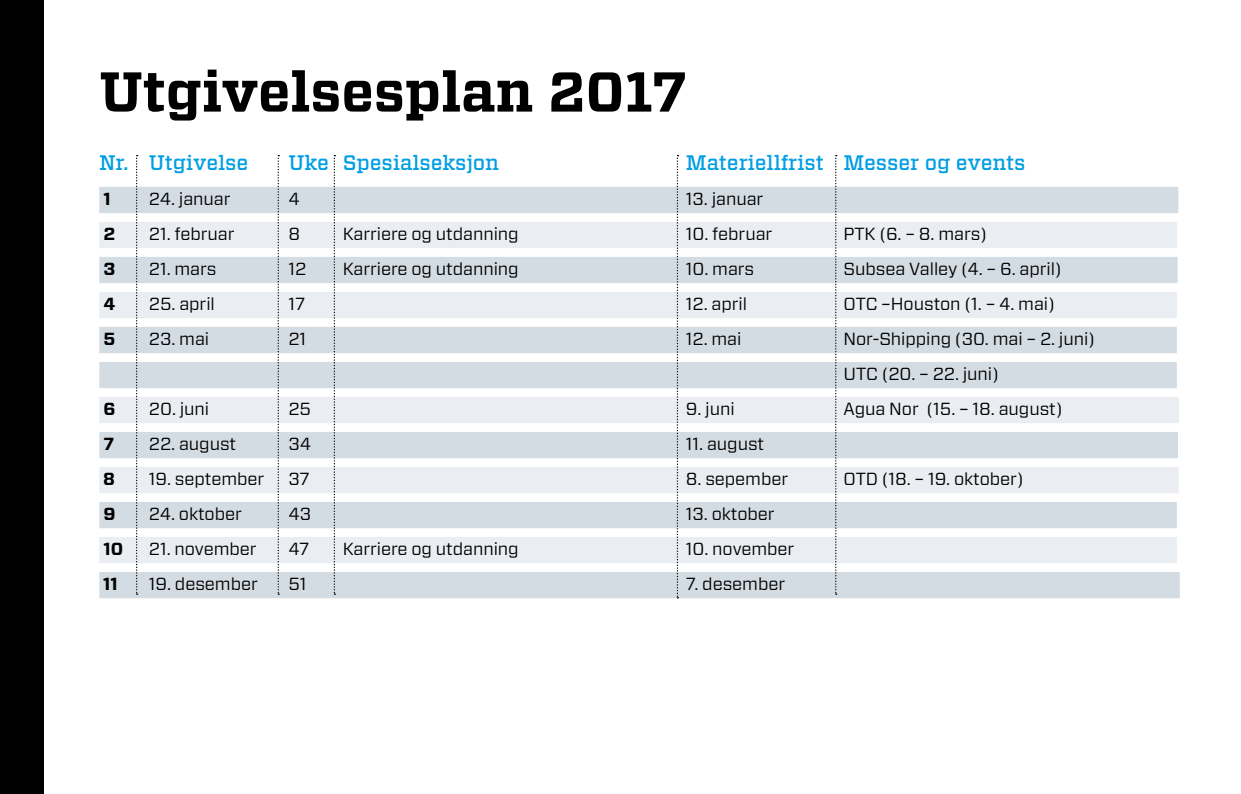
<style>
.page{position:relative;width:1241px;height:794px;background:#fff}
.page>*{position:absolute;margin:0;border:0;box-sizing:border-box;transform-origin:0 0}
.t1{font:700 56px "Vitesse";color:#000}
.t2{font:500 21px "Vitesse";letter-spacing:-.005em;color:#009ee3}
.t3{font:17.5px/35px "Forza";letter-spacing:-.005em;color:#000}
.t4{font:700 17.5px "Forza";color:#000}
</style>
<div class="page">
<div style="left:0;top:0;width:44px;height:794px;background:#000"></div>
<div style="left:99px;top:187px;width:1079px;height:26px;background:#d4dce3"></div>
<div style="left:99px;top:222px;width:1077px;height:26px;background:#eaedf1"></div>
<div style="left:99px;top:257px;width:1078px;height:26px;background:#d4dce3"></div>
<div style="left:99px;top:292px;width:1077px;height:26px;background:#eaedf1"></div>
<div style="left:99px;top:327px;width:1077px;height:26px;background:#d4dce3"></div>
<div style="left:99px;top:362px;width:1077px;height:26px;background:#d4dce3"></div>
<div style="left:99px;top:397px;width:1079px;height:26px;background:#eaedf1"></div>
<div style="left:99px;top:432px;width:1078px;height:26px;background:#d4dce3"></div>
<div style="left:99px;top:467px;width:1079px;height:26px;background:#eaedf1"></div>
<div style="left:99px;top:502px;width:1077px;height:26px;background:#d4dce3"></div>
<div style="left:99px;top:537px;width:1077px;height:26px;background:#eaedf1"></div>
<div style="left:99px;top:572px;width:1080px;height:26px;background:#d4dce3"></div>
<svg style="left:277px;top:155px;width:2px;height:440px"></svg>
<svg style="left:136px;top:155px;width:2px;height:440px"></svg>
<svg style="left:333px;top:155px;width:2px;height:440px"></svg>
<svg style="left:676px;top:155px;width:2px;height:443px"></svg>
<svg style="left:835px;top:155px;width:1px;height:440px"></svg>
<h1 class="t1" style="left:99px;top:55px;width:589px">Utgivelsesplan 2017</h1>
<p class="t2" style="left:99px;top:149px;width:150px">Nr. Utgivelse</p>
<p class="t2" style="left:288px;top:149px;width:212px">Uke Spesialseksjon</p>
<p class="t2" style="left:685px;top:149px;width:341px">Materiellfrist Messer og events</p>
<p class="t4" style="left:103px;top:187px;width:9px">1</p>
<p class="t3" style="left:149px;top:181px;width:83px">24. januar</p>
<p class="t3" style="left:288px;top:181px;width:13px">4</p>
<p class="t3" style="left:685px;top:181px;width:79px">13. januar</p>
<p class="t4" style="left:103px;top:222px;width:13px">2</p>
<p class="t3" style="left:149px;top:216px;width:87px">21. februar</p>
<p class="t3" style="left:288px;top:216px;width:13px">8</p>
<p class="t3" style="left:342px;top:216px;width:177px">Karriere og utdanning</p>
<p class="t3" style="left:685px;top:216px;width:88px">10. februar</p>
<p class="t3" style="left:843px;top:216px;width:145px">PTK (6. – 8. mars)</p>
<p class="t4" style="left:103px;top:257px;width:14px">3</p>
<p class="t3" style="left:149px;top:251px;width:69px">21. mars</p>
<p class="t3" style="left:288px;top:251px;width:19px">12</p>
<p class="t3" style="left:342px;top:251px;width:177px">Karriere og utdanning</p>
<p class="t3" style="left:685px;top:251px;width:70px">10. mars</p>
<p class="t3" style="left:843px;top:251px;width:220px">Subsea Valley (4. – 6. april)</p>
<p class="t4" style="left:103px;top:292px;width:13px">4</p>
<p class="t3" style="left:149px;top:286px;width:67px">25. april</p>
<p class="t3" style="left:288px;top:286px;width:18px">17</p>
<p class="t3" style="left:685px;top:286px;width:63px">12. april</p>
<p class="t3" style="left:843px;top:286px;width:213px">OTC –Houston (1. – 4. mai)</p>
<p class="t4" style="left:103px;top:327px;width:13px">5</p>
<p class="t3" style="left:149px;top:321px;width:62px">23. mai</p>
<p class="t3" style="left:288px;top:321px;width:19px">21</p>
<p class="t3" style="left:685px;top:321px;width:57px">12. mai</p>
<p class="t3" style="left:843px;top:321px;width:253px">Nor-Shipping (30. mai – 2. juni)<br>UTC (20. – 22. juni)</p>
<p class="t4" style="left:103px;top:397px;width:14px">6</p>
<p class="t3" style="left:149px;top:391px;width:62px">20. juni</p>
<p class="t3" style="left:288px;top:391px;width:24px">25</p>
<p class="t3" style="left:685px;top:391px;width:50px">9. juni</p>
<p class="t3" style="left:843px;top:391px;width:220px">Agua Nor (15. – 18. august)</p>
<p class="t4" style="left:103px;top:432px;width:12px">7</p>
<p class="t3" style="left:149px;top:426px;width:89px">22. august</p>
<p class="t3" style="left:288px;top:426px;width:24px">34</p>
<p class="t3" style="left:685px;top:426px;width:80px">11. august</p>
<p class="t4" style="left:103px;top:467px;width:13px">8</p>
<p class="t3" style="left:149px;top:461px;width:117px">19. september</p>
<p class="t3" style="left:288px;top:461px;width:23px">37</p>
<p class="t3" style="left:685px;top:461px;width:104px">8. sepember</p>
<p class="t3" style="left:843px;top:461px;width:182px">OTD (18. – 19. oktober)</p>
<p class="t4" style="left:103px;top:502px;width:14px">9</p>
<p class="t3" style="left:149px;top:496px;width:94px">24. oktober</p>
<p class="t3" style="left:288px;top:496px;width:24px">43</p>
<p class="t3" style="left:685px;top:496px;width:90px">13. oktober</p>
<p class="t4" style="left:103px;top:537px;width:21px">10</p>
<p class="t3" style="left:149px;top:531px;width:109px">21. november</p>
<p class="t3" style="left:288px;top:531px;width:22px">47</p>
<p class="t3" style="left:342px;top:531px;width:177px">Karriere og utdanning</p>
<p class="t3" style="left:685px;top:531px;width:110px">10. november</p>
<p class="t4" style="left:103px;top:572px;width:16px">11</p>
<p class="t3" style="left:149px;top:566px;width:110px">19. desember</p>
<p class="t3" style="left:288px;top:566px;width:20px">51</p>
<p class="t3" style="left:685px;top:566px;width:101px">7. desember</p>
</div>
